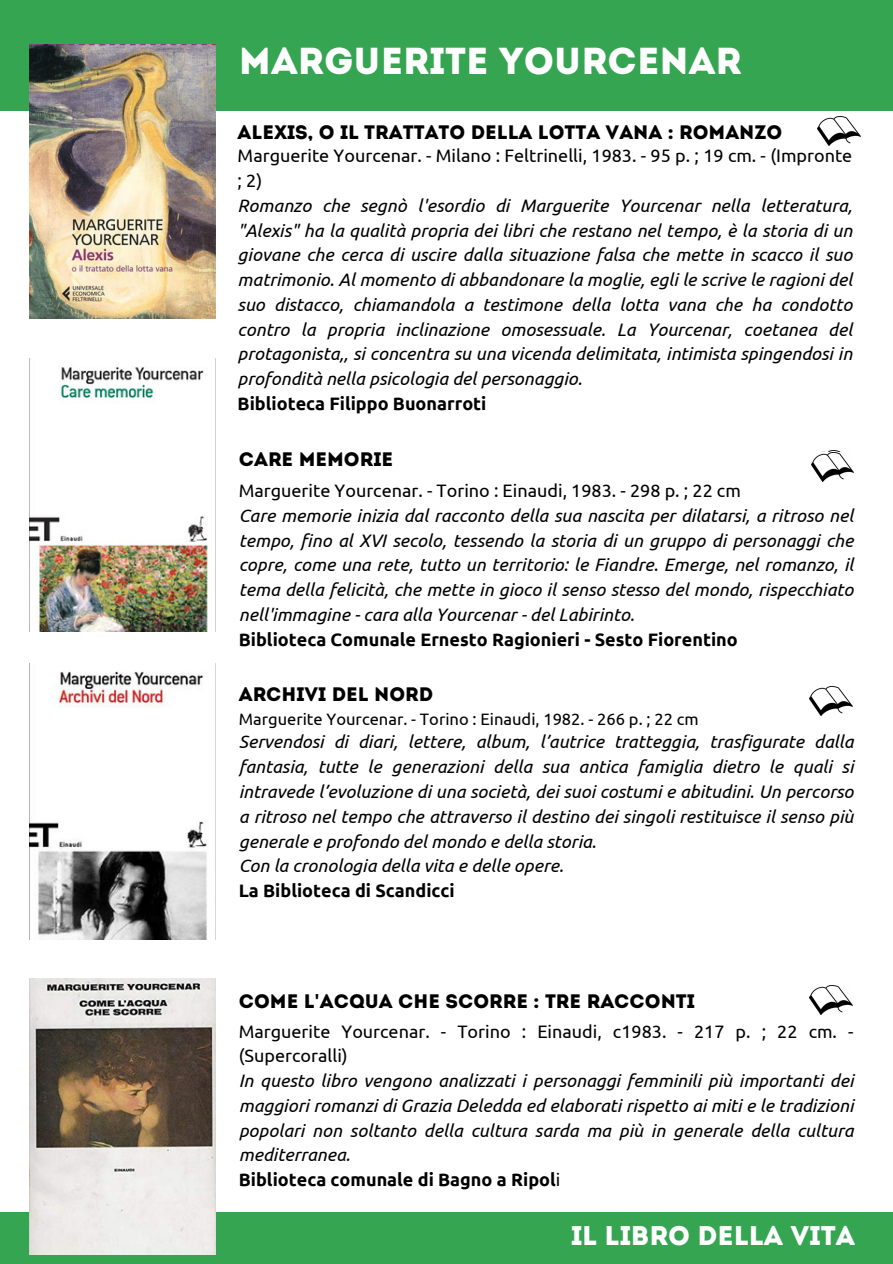
<style>
.page{position:relative;width:893px;height:1264px;background:#fff}
.page>*{position:absolute;margin:0;border:0;box-sizing:border-box;transform-origin:0 0}
.t1{font:37.5px "Intro";color:#fff}
.t2{font:27px "Intro";color:#fff}
.t3{font:19.5px "Intro";color:#000}
.t4{font:italic 18px/24.8px "Ubuntu";color:#000;text-align:justify}
.t5{font:18px/24.8px "Ubuntu";color:#000}
.t6{font:700 18px "Ubuntu";color:#000}
.t7{font:16.5px "Ubuntu";color:#000}
.s1{font-family:"Noto Sans";font-weight:700}
.s2{font-weight:400}
</style>
<div class="page">
<div style="left:0;top:0;width:892px;height:111px;background:#35a552"></div>
<div style="left:0;top:1212px;width:892px;height:51px;background:#35a552"></div>
<img style="left:30px;top:44px;width:185px;height:275px">
<img style="left:30px;top:367px;width:178px;height:264px">
<img style="left:822px;top:451px;width:19px;height:1px">
<img style="left:809px;top:686px;width:43px;height:29px">
<img style="left:811px;top:452px;width:42px;height:29px">
<img style="left:30px;top:671px;width:177px;height:268px">
<img style="left:30px;top:978px;width:185px;height:276px">
<img style="left:809px;top:985px;width:43px;height:29px">
<img style="left:817px;top:117px;width:43px;height:29px">
<p class="t1" style="left:239px;top:46px;width:504px">MARGUERITE YOURCENAR</p>
<p class="t3" style="left:238px;top:124px;width:546px">ALEXIS, O IL TRATTATO DELLA LOTTA VANA : ROMANZO</p>
<p class="t5" style="left:238px;top:143px;width:616px">Marguerite Yourcenar. - Milano : Feltrinelli, 1983. - 95 p. ; 19 cm. - (Impronte ; 2)</p>
<h3 class="t4" style="left:238px;top:193px;width:616px">Romanzo che segnò l'esordio di Marguerite Yourcenar nella letteratura, "Alexis" ha la qualità propria dei libri che restano nel tempo, è la storia di un giovane che cerca di uscire dalla situazione falsa che mette in scacco il suo matrimonio. Al momento di abbandonare la moglie, egli le scrive le ragioni del suo distacco, chiamandola a testimone della lotta vana che ha condotto contro la propria inclinazione omosessuale. La Yourcenar, coetanea del protagonista,, si concentra su una vicenda delimitata, intimista spingendosi in profondità nella psicologia del personaggio.</h3>
<p class="t6" style="left:238px;top:393px;width:250px">Biblioteca Filippo Buonarroti</p>
<p class="t3" style="left:239px;top:451px;width:156px">CARE MEMORIE</p>
<p class="t5" style="left:239px;top:478px;width:503px">Marguerite Yourcenar. - Torino : Einaudi, 1983. - 298 p. ; 22 cm</p>
<p class="t4" style="left:239px;top:503px;width:616px">Care memorie inizia dal racconto della sua nascita per dilatarsi, a ritroso nel tempo, fino al XVI secolo, tessendo la storia di un gruppo di personaggi che copre, come una rete, tutto un territorio: le Fiandre. Emerge, nel romanzo, il tema della felicità, che mette in gioco il senso stesso del mondo, rispecchiato nell'immagine - cara alla Yourcenar - del Labirinto.</p>
<p class="t6" style="left:239px;top:629px;width:500px">Biblioteca Comunale Ernesto Ragionieri - Sesto Fiorentino</p>
<p class="t3" style="left:239px;top:687px;width:196px">ARCHIVI DEL NORD</p>
<h1 class="t7" style="left:239px;top:709px;width:461px">Marguerite Yourcenar. - Torino : Einaudi, 1982. - 266 p. ; 22 cm</h1>
<p class="t4" style="left:239px;top:729px;width:616px">Servendosi di diari, lettere, album, l’autrice tratteggia, trasfigurate dalla fantasia, tutte le generazioni della sua antica famiglia dietro le quali si intravede l’evoluzione di una società, dei suoi costumi e abitudini. Un percorso a ritroso nel tempo che attraverso il destino dei singoli restituisce il senso più generale e profondo del mondo e della storia.</p>
<h3 class="t4" style="left:239px;top:853px;width:326px">Con la cronologia della vita e delle opere.</h3>
<p class="t6" style="left:239px;top:880px;width:217px">La Biblioteca di Scandicci</p>
<p class="t3" style="left:239px;top:993px;width:457px">COME L<span class="s1">'</span>ACQUA CHE SCORRE : TRE RACCONTI</p>
<h3 class="t5" style="left:239px;top:1018px;width:616px">Marguerite Yourcenar. - Torino : Einaudi, c1983. - 217 p. ; 22 cm. - (Supercoralli)</h3>
<p class="t4" style="left:239px;top:1068px;width:616px">In questo libro vengono analizzati i personaggi femminili più importanti dei maggiori romanzi di Grazia Deledda ed elaborati rispetto ai miti e le tradizioni popolari non soltanto della cultura sarda ma più in generale della cultura mediterranea.</p>
<p class="t6" style="left:239px;top:1169px;width:323px">Biblioteca comunale di Bagno a Ripol<span class="s2">i</span></p>
<p class="t2" style="left:571px;top:1224px;width:285px">il LIBRO DELLA vita</p>
</div>
